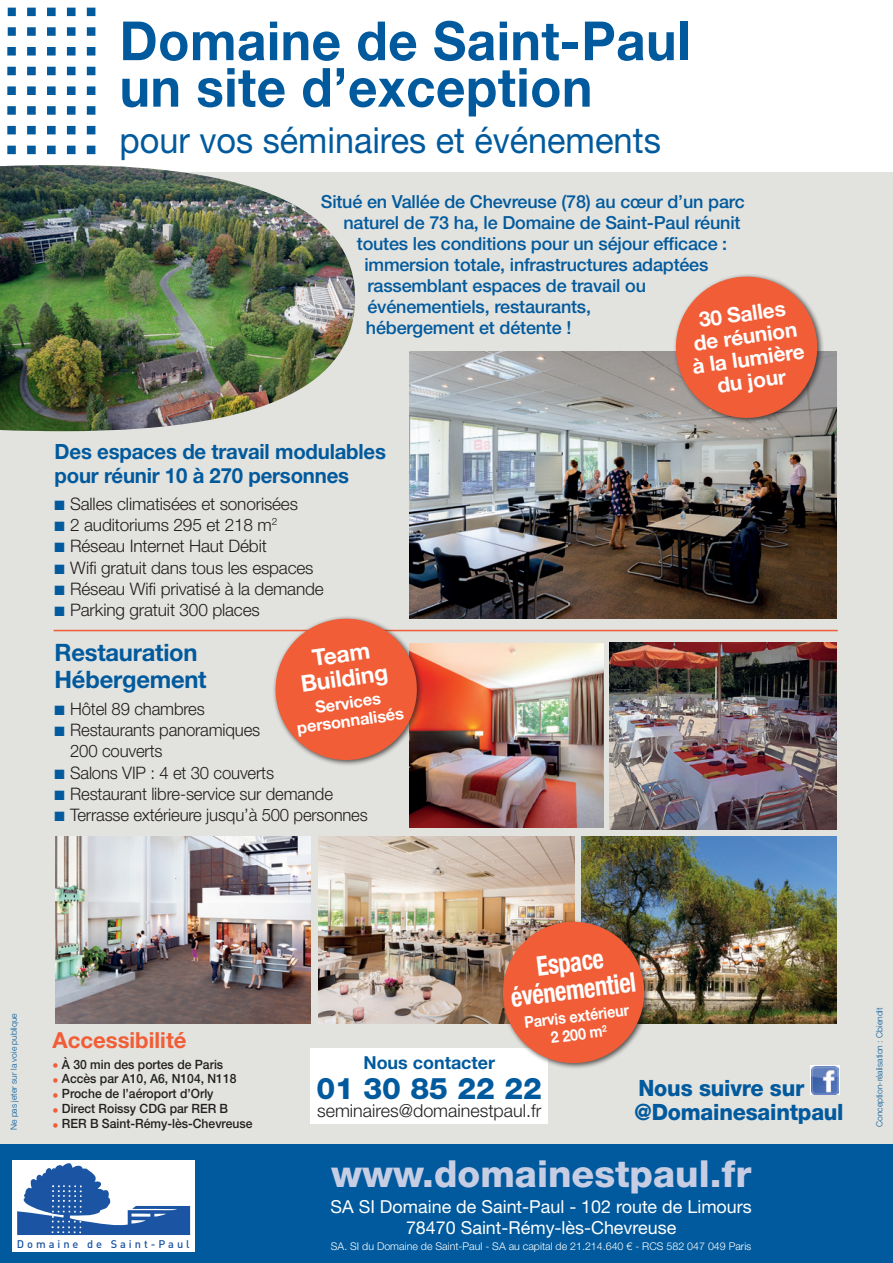
<style>
.page{position:relative;width:893px;height:1263px;background:#fff}
.page>*{position:absolute;margin:0;border:0;box-sizing:border-box;transform-origin:0 0}
.t1{font:700 54px/46.5px "Helvetica Neue LT Std";letter-spacing:.01em;color:#015a9d;scale:.95 1}
.t2{font:800 37.35px "Helvetica Neue LT Std";color:#c7cee4}
.t3{font:36px "Helvetica Neue LT Std";color:#015a9d;scale:.95 1}
.t4{font:800 29.85px "Helvetica Neue LT Std";color:#015a9d}
.t5{font:700 condensed 27px/27.6px "Helvetica Neue";color:#fff;text-align:center;scale:.9 1}
.t6{font:700 24px/27.8px "Helvetica Neue LT Std";letter-spacing:-.01em;color:#015a9d}
.t7{font:700 22.95px/24px "Helvetica Neue LT Std";color:#fff;text-align:center}
.t8{font:800 22.5px/24px "Helvetica Neue LT Std";letter-spacing:-.01em;color:#015a9d;scale:.96 1}
.t9{font:700 22.2px "Helvetica Neue LT Std";color:#f15d36}
.t10{font:700 21px/24px "Helvetica Neue LT Std";letter-spacing:-.01em;color:#015a9d}
.t11{font:700 21px/22.5px "Helvetica Neue LT Std";color:#fff;text-align:center}
.t12{font:500 18px "Helvetica Neue LT Std";letter-spacing:-.01em;color:#015a9d}
.t13{font:17.85px/21.5px "Helvetica Neue LT Std";color:#fff;text-align:center}
.t14{font:300 17.85px "Helvetica Neue LT Std";color:#231f20}
.t15{font:700 17.85px "Helvetica Neue LT Std";color:#015a9d}
.t16{font:300 17.25px/21.3px "Helvetica Neue LT Std";letter-spacing:-.01em;color:#231f20}
.t17{font:700 16.5px/18px "Helvetica Neue LT Std";color:#fff;text-align:center}
.t18{font:700 16.05px/18.1px "Helvetica Neue LT Std";color:#fff;text-align:center;scale:.9 1}
.t19{font:500 12.75px "Helvetica Neue LT Std";color:#231f20;scale:.95 1}
.t20{font:500 10.95px "DIN";letter-spacing:.27em;color:#1b54a3}
.t21{font:300 10.65px "Helvetica Neue LT Std";color:#fff}
.t22{font:300 8.55px "Helvetica Neue LT Std";color:#015a9d}
.s1{color:#015a9d}
.s2{color:#f15d36}
</style>
<div class="page">
<div style="left:0;top:172px;width:893px;height:997px;background:#e2e2de"></div>
<div style="left:8px;top:8px;width:8px;height:8px;background:#015a9d;border:2px solid #015a9d"></div>
<svg style="left:27px;top:8px;width:9px;height:8px"></svg>
<div style="left:47px;top:8px;width:9px;height:8px;background:#015a9d;border:2px solid #015a9d"></div>
<div style="left:67px;top:8px;width:9px;height:8px;background:#015a9d;border:2px solid #015a9d"></div>
<div style="left:87px;top:8px;width:8px;height:8px;background:#015a9d"></div>
<svg style="left:8px;top:27px;width:8px;height:9px"></svg>
<div style="left:27px;top:27px;width:9px;height:9px;background:#015a9d;border:2px solid #015a9d"></div>
<div style="left:47px;top:27px;width:9px;height:9px;background:#015a9d;border:2px solid #015a9d"></div>
<div style="left:67px;top:27px;width:9px;height:9px;background:#015a9d;border:2px solid #015a9d"></div>
<svg style="left:87px;top:27px;width:8px;height:9px"></svg>
<div style="left:7px;top:47px;width:9px;height:9px;background:#015a9d;border:2px solid #015a9d"></div>
<div style="left:27px;top:47px;width:9px;height:9px;background:#015a9d;border:2px solid #015a9d"></div>
<div style="left:47px;top:47px;width:9px;height:9px;background:#015a9d;border:2px solid #015a9d"></div>
<div style="left:67px;top:47px;width:9px;height:9px;background:#015a9d;border:2px solid #015a9d"></div>
<div style="left:87px;top:47px;width:8px;height:9px;background:#015a9d;border:2px solid #015a9d"></div>
<svg style="left:7px;top:67px;width:9px;height:8px"></svg>
<svg style="left:27px;top:67px;width:9px;height:8px"></svg>
<div style="left:47px;top:67px;width:9px;height:8px;background:#015a9d;border:2px solid #015a9d"></div>
<div style="left:67px;top:67px;width:9px;height:8px;background:#015a9d;border:2px solid #015a9d"></div>
<div style="left:87px;top:67px;width:8px;height:8px;background:#015a9d"></div>
<div style="left:7px;top:86px;width:9px;height:9px;background:#015a9d;border:2px solid #015a9d"></div>
<div style="left:27px;top:86px;width:9px;height:9px;background:#015a9d;border:2px solid #015a9d"></div>
<div style="left:47px;top:86px;width:9px;height:9px;background:#015a9d;border:2px solid #015a9d"></div>
<div style="left:67px;top:86px;width:9px;height:9px;background:#015a9d;border:2px solid #015a9d"></div>
<div style="left:87px;top:86px;width:8px;height:9px;background:#015a9d;border:2px solid #015a9d"></div>
<div style="left:7px;top:106px;width:9px;height:9px;background:#015a9d;border:2px solid #015a9d"></div>
<div style="left:27px;top:106px;width:9px;height:9px;background:#015a9d;border:2px solid #015a9d"></div>
<div style="left:47px;top:106px;width:9px;height:9px;background:#015a9d;border:2px solid #015a9d"></div>
<div style="left:67px;top:106px;width:9px;height:9px;background:#015a9d;border:2px solid #015a9d"></div>
<svg style="left:87px;top:106px;width:8px;height:9px"></svg>
<svg style="left:7px;top:126px;width:9px;height:8px"></svg>
<svg style="left:27px;top:126px;width:9px;height:8px"></svg>
<div style="left:47px;top:126px;width:9px;height:8px;background:#015a9d;border:2px solid #015a9d"></div>
<div style="left:67px;top:126px;width:9px;height:8px;background:#015a9d;border:2px solid #015a9d"></div>
<div style="left:87px;top:126px;width:8px;height:8px;background:#015a9d"></div>
<svg style="left:7px;top:146px;width:9px;height:8px"></svg>
<svg style="left:27px;top:146px;width:9px;height:8px"></svg>
<div style="left:47px;top:146px;width:9px;height:8px;background:#015a9d;border:2px solid #015a9d"></div>
<div style="left:67px;top:146px;width:9px;height:8px;background:#015a9d;border:2px solid #015a9d"></div>
<div style="left:87px;top:146px;width:8px;height:8px;background:#015a9d"></div>
<img style="left:581px;top:836px;width:256px;height:187px">
<div style="left:0;top:1145px;width:893px;height:118px;background:#015a9d"></div>
<img style="left:319px;top:836px;width:255px;height:187px">
<div style="left:311px;top:1049px;width:237px;height:75px;background:#fff"></div>
<svg style="left:811px;top:1066px;width:29px;height:29px"></svg>
<img style="left:812px;top:1067px;width:27px;height:27px">
<div style="left:12px;top:1160px;width:183px;height:92px;background:#fff"></div>
<svg style="left:17px;top:1163px;width:173px;height:72px"></svg>
<img style="left:410px;top:643px;width:194px;height:185px">
<img style="left:410px;top:351px;width:427px;height:268px">
<img style="left:56px;top:836px;width:255px;height:187px">
<img style="left:609px;top:642px;width:228px;height:188px">
<hr style="left:54px;top:630px;width:784px;height:1px;background:#f15d36">
<div style="left:672px;top:273px;width:152px;height:152px;background:#231f20;opacity:.75"></div>
<svg style="left:671px;top:273px;width:151px;height:150px"></svg>
<div style="left:272px;top:615px;width:152px;height:152px;background:#231f20;opacity:.75"></div>
<svg style="left:271px;top:614px;width:151px;height:151px"></svg>
<img style="left:0;top:165px;width:355px;height:266px">
<div style="left:500px;top:918px;width:151px;height:152px;background:#231f20;opacity:.75"></div>
<img style="left:498px;top:917px;width:151px;height:151px">
<p class="t1" style="left:120px;top:16px;width:602px">Domaine de Saint-Paul un site d’exception</p>
<p class="t3" style="left:120px;top:119px;width:571px">pour vos séminaires et événements</p>
<p class="t12" style="left:321px;top:191px;width:425px">Situé en Vallée de Chevreuse (78) au cœur d’un parc</p>
<p class="t12" style="left:343px;top:212px;width:399px">naturel de 73 ha, le Domaine de Saint-Paul réunit</p>
<p class="t12" style="left:357px;top:233px;width:372px">toutes les conditions pour un séjour efficace :</p>
<p class="t12" style="left:364px;top:254px;width:346px">immersion totale, infrastructures adaptées</p>
<p class="t12" style="left:367px;top:275px;width:280px">rassemblant espaces de travail ou</p>
<p class="t12" style="left:367px;top:296px;width:225px">événementiels, restaurants,</p>
<p class="t12" style="left:366px;top:317px;width:207px">hébergement et détente !</p>
<p class="t11" style="left:685px;top:310px;width:115px;rotate:-8deg">30 Salles de réunion à la lumière du jour</p>
<p class="t10" style="left:55px;top:439px;width:333px">Des espaces de travail modulables pour réunir 10 à 270 personnes</p>
<p class="t16" style="left:55px;top:493px;width:245px"><span class="s1">■</span> Salles climatisées et sonorisées</p>
<p class="t16" style="left:55px;top:514px;width:224px"><span class="s1">■</span> 2 auditoriums 295 et 218 m<sup>2</sup></p>
<p class="t16" style="left:55px;top:535px;width:214px"><span class="s1">■</span> Réseau Internet Haut Débit</p>
<p class="t16" style="left:55px;top:557px;width:260px"><span class="s1">■</span> Wifi gratuit dans tous les espaces</p>
<p class="t16" style="left:55px;top:578px;width:271px"><span class="s1">■</span> Réseau Wifi privatisé à la demande</p>
<p class="t16" style="left:55px;top:599px;width:207px"><span class="s1">■</span> Parking gratuit 300 places</p>
<p class="t6" style="left:55px;top:637px;width:154px">Restauration<br>Hébergement</p>
<p class="t16" style="left:55px;top:697px;width:152px"><span class="s1">■</span> Hôtel 89 chambres</p>
<p class="t16" style="left:70px;top:719px;width:192px;text-indent:-16px"><span class="s1">■</span> Restaurants panoramiques<br>200 couverts</p>
<p class="t16" style="left:55px;top:761px;width:221px"><span class="s1">■</span> Salons VIP : 4 et 30 couverts</p>
<p class="t16" style="left:55px;top:783px;width:280px"><span class="s1">■</span> Restaurant libre-service sur demande</p>
<p class="t16" style="left:55px;top:804px;width:315px"><span class="s1">■</span> Terrasse extérieure jusqu’à 500 personnes</p>
<p class="t7" style="left:296px;top:648px;width:89px;rotate:-8deg">Team<br>Building</p>
<p class="t17" style="left:293px;top:701px;width:109px;rotate:-8deg">Services personnalisés</p>
<p class="t22" style="left:8px;top:1130px;width:119px;rotate:-90deg">Ne pas jeter sur la voie publique</p>
<p class="t9" style="left:52px;top:1026px;width:136px">Accessibilité</p>
<p class="t19" style="left:52px;top:1056px;width:181px"><span class="s2">•</span> À 30 min des portes de Paris</p>
<p class="t19" style="left:52px;top:1071px;width:195px"><span class="s2">•</span> Accès par A10, A6, N104, N118</p>
<p class="t19" style="left:52px;top:1086px;width:171px"><span class="s2">•</span> Proche de l’aéroport d’Orly</p>
<p class="t19" style="left:52px;top:1101px;width:186px"><span class="s2">•</span> Direct Roissy CDG par RER B</p>
<p class="t19" style="left:52px;top:1116px;width:212px"><span class="s2">•</span> RER B Saint-Rémy-lès-Chevreuse</p>
<p class="t20" style="left:17px;top:1237px;width:174px">Domaine de Saint-Paul</p>
<p class="t5" style="left:506px;top:954px;width:141px;rotate:-7deg">Espace événementiel</p>
<p class="t18" style="left:523px;top:1013px;width:119px;rotate:-7deg">Parvis extérieur<br>2 200 m<sup>2</sup></p>
<p class="t15" style="left:363px;top:1051px;width:133px">Nous contacter</p>
<p class="t4" style="left:316px;top:1070px;width:227px">01 30 85 22 22</p>
<p class="t14" style="left:317px;top:1100px;width:226px">seminaires@domainestpaul.fr</p>
<p class="t8" style="left:635px;top:1076px;width:219px">Nous suivre sur @Domainesaintpaul</p>
<p class="t2" style="left:331px;top:1151px;width:422px">www.domainestpaul.fr</p>
<p class="t13" style="left:331px;top:1195px;width:423px">SA SI Domaine de Saint-Paul - 102 route de Limours<br>78470 Saint-Rémy-lès-Chevreuse</p>
<p class="t21" style="left:331px;top:1240px;width:422px">SA. SI du Domaine de Saint-Paul - SA au capital de 21.214.640 € - RCS 582 047 049 Paris</p>
<p class="t22" style="left:874px;top:1127px;width:121px;rotate:-90deg">Conception-réalisation : Cbiendit</p>
</div>
